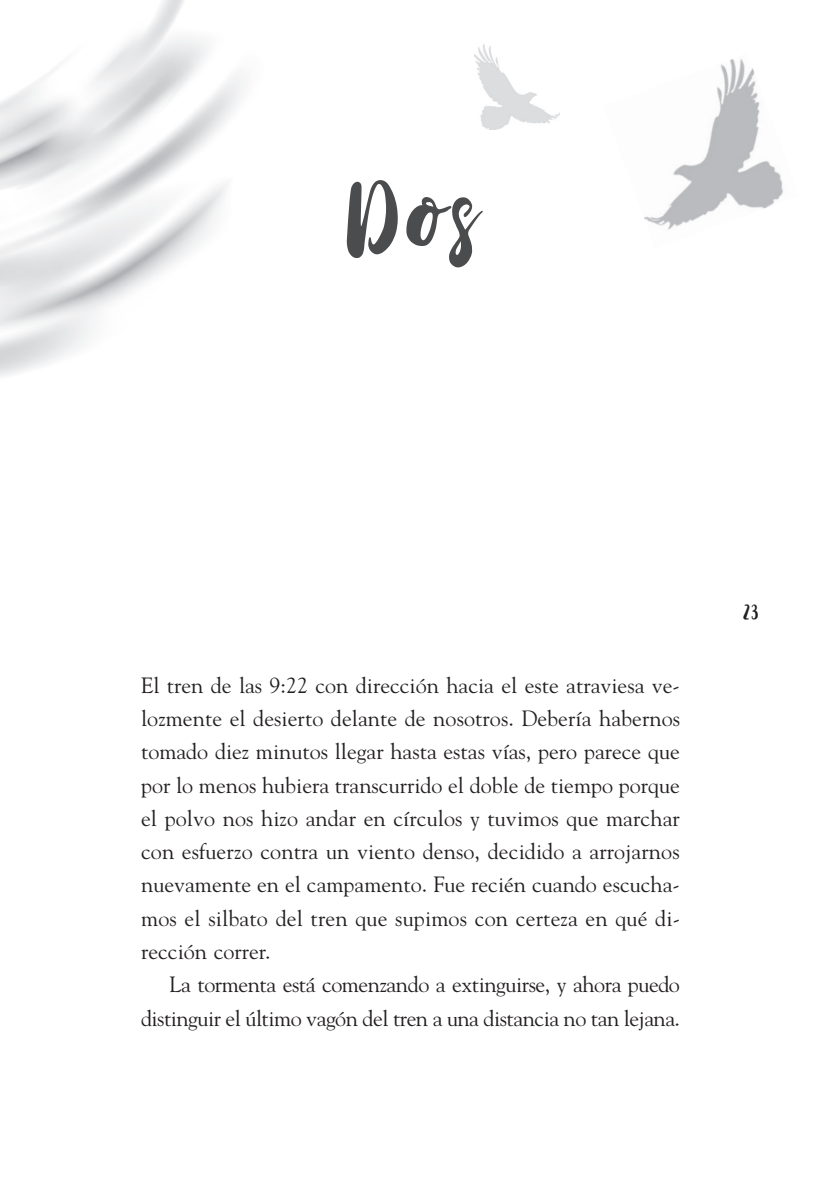
<style>
.page{position:relative;width:821px;height:1184px;background:#fff}
.page>*{position:absolute;margin:0;border:0;box-sizing:border-box;transform-origin:0 0}
.t1{font:120px "Stay Wildy Personal Use Only";color:#4b4c4d}
.t2{font:24px "Stay Wildy Personal Use Only";color:#231f20}
.t3{font:22px/33.4px "Goudy Std";letter-spacing:-.02em;color:#231f20;text-align:justify}
</style>
<div class="page">
<img style="left:474px;top:45px;width:86px;height:85px">
<img style="left:644px;top:59px;width:140px;height:171px">
<h1 class="t1" style="left:347px;top:157px;width:129px">Dos</h1>
<p class="t3" style="left:141px;top:668px;width:540px">El tren de las 9:22 con dirección hacia el este atraviesa ve&shy;lozmente el desierto delante de nosotros. Debería habernos tomado diez minutos llegar hasta estas vías, pero parece que por lo menos hubiera transcurrido el doble de tiempo porque el polvo nos hizo andar en círculos y tuvimos que marchar con esfuerzo contra un viento denso, decidido a arrojarnos nuevamente en el campamento. Fue recién cuando escucha&shy;mos el silbato del tren que supimos con certeza en qué di&shy;rección correr.</p>
<p class="t3" style="left:141px;top:967px;width:540px;text-align:right">La tormenta está comenzando a extinguirse, y ahora puedo distinguir el último vagón del tren a una distancia no tan lejana.</p>
<p class="t2" style="left:743px;top:600px;width:16px">23</p>
</div>
